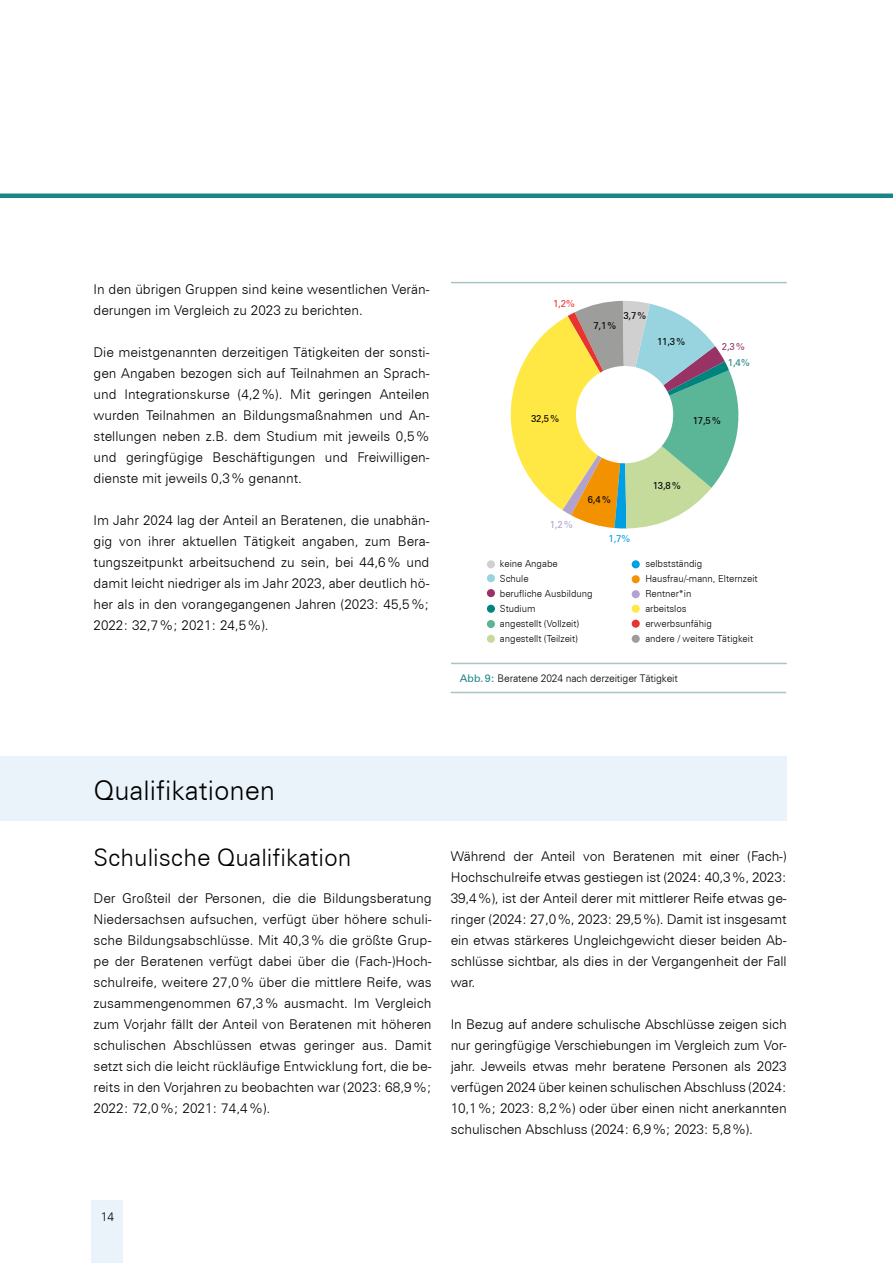
<style>
.page{position:relative;width:893px;height:1263px;background:#fff}
.page>*{position:absolute;margin:0;border:0;box-sizing:border-box;transform-origin:0 0}
.t1{font:300 27px "Zurich BT";color:#000}
.t2{font:300 24px "Zurich BT";color:#000}
.t3{font:300 13.5px/21px "Zurich BT";color:#000;text-align:justify}
.t4{font:300 12px "Zurich BT";color:#000}
.t5{font:300 10.5px "Zurich BT";letter-spacing:-.01em;color:#000}
.t6{font:300 9.75px "Zurich BT";color:#000}
.t7{font:9.75px "Zurich BT";letter-spacing:-.01em;color:#000}
.t8{font:9.75px "Zurich BT";color:#e73431}
.t9{font:9.75px "Zurich BT";color:#009fe3}
.t10{font:9.75px "Zurich BT";color:#1b8487}
.t11{font:9.75px "Zurich BT";color:#936}
.t12{font:9.75px "Zurich BT";color:#b1a2cf}
.s1{font-weight:400;color:#1b8487}
</style>
<div class="page">
<div style="left:91px;top:1200px;width:32px;height:63px;background:#eaf3f9"></div>
<svg style="left:510px;top:301px;width:229px;height:227px"></svg>
<div style="left:0;top:756px;width:787px;height:65px;background:#eaf3f9"></div>
<hr style="left:0;top:194px;width:893px;height:4px;background:#1b8487">
<hr style="left:451px;top:692px;width:335px;height:1px;background:#aac3c6">
<hr style="left:451px;top:663px;width:336px;height:1px;background:#aac3c6">
<hr style="left:451px;top:282px;width:336px;height:1px;background:#aac3c6">
<div style="left:576px;top:366px;width:97px;height:97px;background:#fff;border-radius:50%"></div>
<div style="left:632px;top:605px;width:8px;height:8px;background:#ffe843;border-radius:50%"></div>
<div style="left:632px;top:560px;width:8px;height:8px;background:#009fe3;border-radius:50%"></div>
<div style="left:487px;top:620px;width:8px;height:8px;background:#5bb597;border-radius:50%"></div>
<div style="left:632px;top:620px;width:8px;height:8px;background:#e73431;border-radius:50%"></div>
<div style="left:487px;top:635px;width:8px;height:8px;background:#c4db9b;border-radius:50%"></div>
<div style="left:487px;top:589px;width:8px;height:8px;background:#936;border-radius:50%"></div>
<div style="left:487px;top:574px;width:8px;height:8px;background:#98d4df;border-radius:50%"></div>
<div style="left:487px;top:605px;width:8px;height:8px;background:#00847e;border-radius:50%"></div>
<div style="left:632px;top:575px;width:8px;height:8px;background:#f39200;border-radius:50%"></div>
<div style="left:632px;top:590px;width:8px;height:8px;background:#b1a2cf;border-radius:50%"></div>
<div style="left:487px;top:560px;width:8px;height:8px;background:#d0d0d0;border-radius:50%"></div>
<div style="left:632px;top:635px;width:8px;height:8px;background:#9d9d9c;border-radius:50%"></div>
<p class="t3" style="left:94px;top:279px;width:337px">In den übrigen Gruppen sind keine wesentlichen Verän&shy;derungen im Vergleich zu 2023 zu berichten.</p>
<p class="t3" style="left:94px;top:342px;width:337px">Die meistgenannten derzeitigen Tätigkeiten der sonsti&shy;gen Angaben bezogen sich auf Teilnahmen an Sprach&shy;und Integrationskurse (4,2%). Mit geringen Anteilen wurden Teilnahmen an Bildungsmaßnahmen und An&shy;stellungen neben z.B. dem Studium mit jeweils 0,5% und geringfügige Beschäftigungen und Freiwilligen&shy;dienste mit jeweils 0,3% genannt.</p>
<p class="t3" style="left:94px;top:510px;width:337px">Im Jahr 2024 lag der Anteil an Beratenen, die unabhän&shy;gig von ihrer aktuellen Tätigkeit angaben, zum Bera&shy;tungszeitpunkt arbeitsuchend zu sein, bei 44,6% und damit leicht niedriger als im Jahr 2023, aber deutlich hö&shy;her als in den vorangegangenen Jahren (2023: 45,5%; 2022: 32,7%; 2021: 24,5%).</p>
<p class="t8" style="left:553px;top:297px;width:24px">1,2%</p>
<p class="t7" style="left:593px;top:320px;width:25px">7,1%</p>
<p class="t7" style="left:623px;top:309px;width:25px">3,7%</p>
<p class="t7" style="left:657px;top:335px;width:30px">11,3%</p>
<p class="t11" style="left:722px;top:340px;width:25px">2,3%</p>
<p class="t10" style="left:728px;top:356px;width:24px">1,4%</p>
<p class="t7" style="left:531px;top:412px;width:30px">32,5%</p>
<p class="t7" style="left:693px;top:415px;width:30px">17,5%</p>
<p class="t7" style="left:588px;top:494px;width:25px">6,4%</p>
<p class="t12" style="left:550px;top:518px;width:25px">1,2%</p>
<p class="t6" style="left:500px;top:557px;width:59px">keine Angabe</p>
<p class="t6" style="left:500px;top:572px;width:30px">Schule</p>
<p class="t6" style="left:500px;top:587px;width:94px">berufliche Ausbildung</p>
<p class="t6" style="left:500px;top:602px;width:37px">Studium</p>
<p class="t6" style="left:500px;top:617px;width:81px">angestellt (Vollzeit)</p>
<p class="t6" style="left:500px;top:632px;width:79px">angestellt (Teilzeit)</p>
<p class="t9" style="left:608px;top:532px;width:24px">1,7%</p>
<p class="t7" style="left:653px;top:479px;width:30px">13,8%</p>
<p class="t6" style="left:645px;top:557px;width:58px">selbstständig</p>
<p class="t6" style="left:645px;top:572px;width:114px">Hausfrau/-mann, Elternzeit</p>
<p class="t6" style="left:645px;top:587px;width:47px">Rentner*in</p>
<p class="t6" style="left:645px;top:602px;width:43px">arbeitslos</p>
<p class="t6" style="left:645px;top:617px;width:68px">erwerbsunfähig</p>
<p class="t6" style="left:645px;top:632px;width:109px">andere / weitere Tätigkeit</p>
<p class="t5" style="left:460px;top:672px;width:219px"><span class="s1">Abb. 9:</span> Beratene 2024 nach derzeitiger Tätigkeit</p>
<p class="t1" style="left:94px;top:773px;width:183px">Qualifikationen</p>
<p class="t2" style="left:94px;top:842px;width:259px">Schulische Qualifikation</p>
<p class="t3" style="left:94px;top:888px;width:340px">Der Großteil der Personen, die die Bildungsberatung Niedersachsen aufsuchen, verfügt über höhere schuli&shy;sche Bildungsabschlüsse. Mit 40,3% die größte Grup&shy;pe der Beratenen verfügt dabei über die (Fach-)Hoch&shy;schulreife, weitere 27,0% über die mittlere Reife, was zusammengenommen 67,3% ausmacht. Im Vergleich zum Vorjahr fällt der Anteil von Beratenen mit höheren schulischen Abschlüssen etwas geringer aus. Damit setzt sich die leicht rückläufige Entwicklung fort, die be&shy;reits in den Vorjahren zu beobachten war (2023: 68,9%; 2022: 72,0%; 2021: 74,4%).</p>
<p class="t3" style="left:451px;top:846px;width:337px">Während der Anteil von Beratenen mit einer (Fach-)<br>Hochschulreife etwas gestiegen ist (2024: 40,3%, 2023:<br>39,4%), ist der Anteil derer mit mittlerer Reife etwas ge&shy;ringer (2024: 27,0%, 2023: 29,5%). Damit ist insgesamt ein etwas stärkeres Ungleichgewicht dieser beiden Ab&shy;schlüsse sichtbar, als dies in der Vergangenheit der Fall war.</p>
<p class="t3" style="left:451px;top:1014px;width:337px">In Bezug auf andere schulische Abschlüsse zeigen sich nur geringfügige Verschiebungen im Vergleich zum Vor&shy;jahr. Jeweils etwas mehr beratene Personen als 2023 verfügen 2024 über keinen schulischen Abschluss (2024:<br>10,1%; 2023: 8,2%) oder über einen nicht anerkannten schulischen Abschluss (2024: 6,9%; 2023: 5,8%).</p>
<p class="t4" style="left:101px;top:1209px;width:15px">14</p>
</div>
